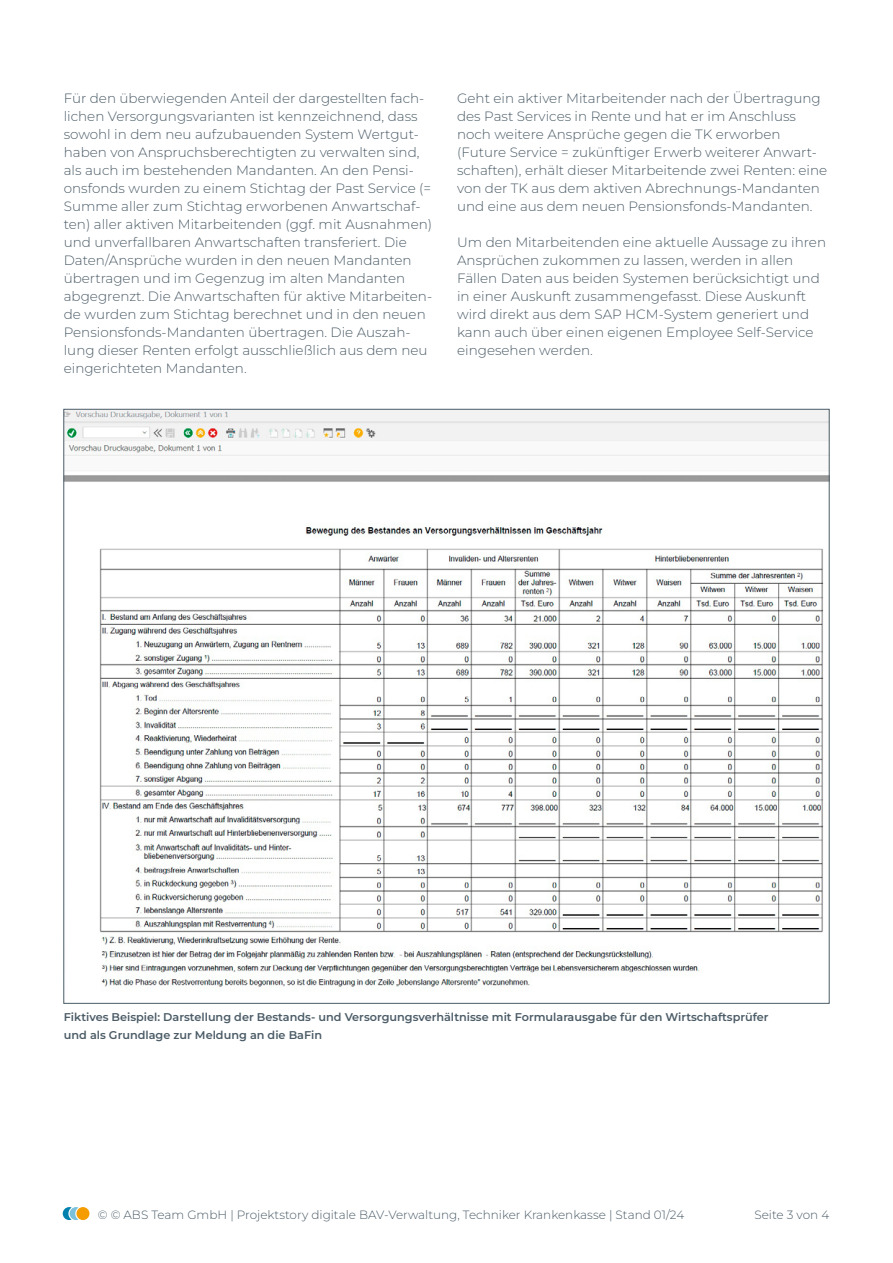
<style>
.page{position:relative;width:893px;height:1263px;background:#fff}
.page>*{position:absolute;margin:0;border:0;box-sizing:border-box;transform-origin:0 0}
.Fließtext{font:300 13.5px/18px "Montserrat";color:#4b5c67}
.t1{font:300 12px "Montserrat";color:#4b5c67}
.Bildunterschrift{font:600 11.25px/18px "Montserrat";color:#4b5c67}
</style>
<div class="page">
<img style="left:66px;top:411px;width:761px;height:579px">
<div style="left:76px;top:1207px;width:13px;height:13px;background:#f59c00;border-radius:50%"></div>
<svg style="left:63px;top:1207px;width:15px;height:13px"></svg>
<p class="Fließtext" style="left:64px;top:89px;width:370px">Für den überwiegenden Anteil der dargestellten fach&shy;lichen Versorgungsvarianten ist kennzeichnend, dass sowohl in dem neu aufzubauenden System Wertgut&shy;haben von Anspruchsberechtigten zu verwalten sind, als auch im bestehenden Mandanten. An den Pensi&shy;onsfonds wurden zu einem Stichtag der Past Service (= Summe aller zum Stichtag erworbenen Anwartschaf&shy;ten) aller aktiven Mitarbeitenden (ggf. mit Ausnahmen) und unverfallbaren Anwartschaften transferiert. Die Daten/Ansprüche wurden in den neuen Mandanten übertragen und im Gegenzug im alten Mandanten abgegrenzt. Die Anwartschaften für aktive Mitarbeiten&shy;de wurden zum Stichtag berechnet und in den neuen Pensionsfonds-Mandanten übertragen. Die Auszah&shy;lung dieser Renten erfolgt ausschließlich aus dem neu eingerichteten Mandanten.</p>
<p class="Fließtext" style="left:457px;top:89px;width:372px">Geht ein aktiver Mitarbeitender nach der Übertragung des Past Services in Rente und hat er im Anschluss noch weitere Ansprüche gegen die TK erworben (Future Service = zukünftiger Erwerb weiterer Anwart&shy;schaften), erhält dieser Mitarbeitende zwei Renten: eine von der TK aus dem aktiven Abrechnungs-Mandanten und eine aus dem neuen Pensionsfonds-Mandanten.</p>
<p class="Fließtext" style="left:457px;top:233px;width:370px">Um den Mitarbeitenden eine aktuelle Aussage zu ihren Ansprüchen zukommen zu lassen, werden in allen Fällen Daten aus beiden Systemen berücksichtigt und in einer Auskunft zusammengefasst. Diese Auskunft wird direkt aus dem SAP HCM-System generiert und kann auch über einen eigenen Employee Self-Service eingesehen werden.</p>
<p class="Bildunterschrift" style="left:64px;top:1008px;width:706px">Fiktives Beispiel: Darstellung der Bestands- und Versorgungsverhältnisse mit Formularausgabe für den Wirtschaftsprüfer und als Grundlage zur Meldung an die BaFin</p>
<p class="t1" style="left:98px;top:1207px;width:588px">© © ABS Team GmbH | Projektstory digitale BAV-Verwaltung, Techniker Krankenkasse | Stand 01/24</p>
<p class="t1" style="left:754px;top:1207px;width:76px">Seite 3 von 4</p>
</div>
